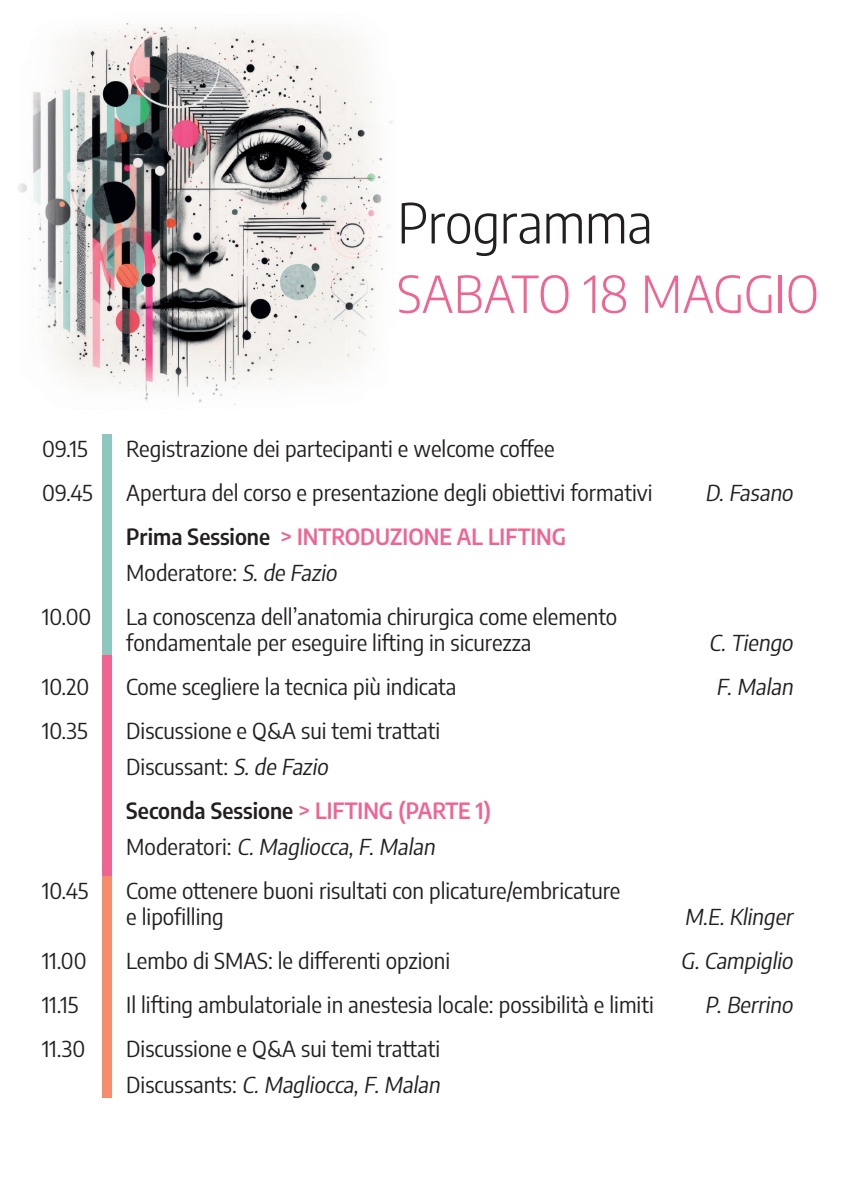
<style>
.page{position:relative;width:851px;height:1191px;background:#fff}
.page>*{position:absolute;margin:0;border:0;box-sizing:border-box;transform-origin:0 0}
.t1{font:300 semi-condensed 54.8px "Encode Sans";letter-spacing:-.015em;color:#231f20}
.t2{font:300 semi-condensed 50.4px "Encode Sans";letter-spacing:-.005em;color:#f06492}
.t3{font:semi-condensed 22px "Encode Sans";color:#231f20}
.t4{font:italic semi-condensed 22px "Encode Sans";color:#231f20}
.t5{font:600 semi-condensed 22px "Encode Sans";color:#f06492}
.s1{color:#231f20}
.s2{font-style:italic}
.s3{font-style:normal}
</style>
<div class="page">
<img style="left:18px;top:23px;width:375px;height:382px">
<div style="left:102px;top:434px;width:10px;height:221px;background:#8dc7bf"></div>
<div style="left:102px;top:655px;width:10px;height:221px;background:#f06492"></div>
<div style="left:102px;top:876px;width:10px;height:221px;background:#f58d6d"></div>
<p class="t1" style="left:397px;top:185px;width:257px">Programma</p>
<p class="t2" style="left:397px;top:259px;width:423px">SABATO 18 MAGGIO</p>
<p class="t3" style="left:42px;top:433px;width:47px">09.15</p>
<p class="t3" style="left:126px;top:433px;width:430px">Registrazione dei partecipanti e welcome coffee</p>
<p class="t3" style="left:42px;top:477px;width:52px">09.45</p>
<p class="t3" style="left:126px;top:477px;width:527px">Apertura del corso e presentazione degli obiettivi formativi</p>
<p class="t4" style="left:705px;top:477px;width:93px">D.Fasano</p>
<p class="t5" style="left:126px;top:520px;width:441px"><span class="s1">Prima Sessione</span> &gt; INTRODUZIONE AL LIFTING</p>
<p class="t3" style="left:126px;top:557px;width:216px">Moderatore: <span class="s2">S.de Fazio</span></p>
<p class="t3" style="left:42px;top:601px;width:51px">10.00</p>
<p class="t3" style="left:126px;top:601px;width:492px">La conoscenza dell’anatomia chirurgica come elemento</p>
<p class="t3" style="left:126px;top:627px;width:407px">fondamentale per eseguire lifting in sicurezza</p>
<p class="t4" style="left:708px;top:627px;width:90px">C.Tiengo</p>
<p class="t3" style="left:42px;top:671px;width:49px">10.20</p>
<p class="t3" style="left:126px;top:671px;width:332px">Come scegliere la tecnica più indicata</p>
<p class="t4" style="left:716px;top:671px;width:83px">F.Malan</p>
<p class="t3" style="left:42px;top:715px;width:47px">10.35</p>
<p class="t3" style="left:126px;top:715px;width:315px">Discussione e Q&amp;A sui temi trattati</p>
<p class="t3" style="left:126px;top:751px;width:208px">Discussant: <span class="s2">S.de Fazio</span></p>
<p class="t5" style="left:126px;top:794px;width:366px"><span class="s1">Seconda Sessione</span> &gt; LIFTING (PARTE 1)</p>
<p class="t4" style="left:126px;top:831px;width:314px"><span class="s3">M o d e ra to r i :</span> C.Magliocca,F.Malan</p>
<p class="t3" style="left:42px;top:875px;width:48px">10.45</p>
<p class="t3" style="left:126px;top:875px;width:495px">Come ottenere buoni risultati con plicature/embricature</p>
<p class="t3" style="left:126px;top:901px;width:99px">e lipofilling</p>
<p class="t4" style="left:684px;top:901px;width:114px">M.E.Klinger</p>
<p class="t3" style="left:42px;top:945px;width:46px">11.00</p>
<p class="t3" style="left:126px;top:945px;width:325px">Lembo di SMAS: le differenti opzioni</p>
<p class="t4" style="left:680px;top:945px;width:118px">G.Campiglio</p>
<p class="t3" style="left:42px;top:989px;width:38px">11.15</p>
<p class="t3" style="left:126px;top:989px;width:529px">Il lifting ambulatoriale in anestesia locale: possibilità e limiti</p>
<p class="t4" style="left:704px;top:989px;width:94px">P.Berrino</p>
<p class="t3" style="left:42px;top:1033px;width:45px">11.30</p>
<p class="t3" style="left:126px;top:1033px;width:315px">Discussione e Q&amp;A sui temi trattati</p>
<p class="t4" style="left:126px;top:1069px;width:319px"><span class="s3">D i s c u ssa nts :</span> C.Magliocca,F.Malan</p>
</div>
